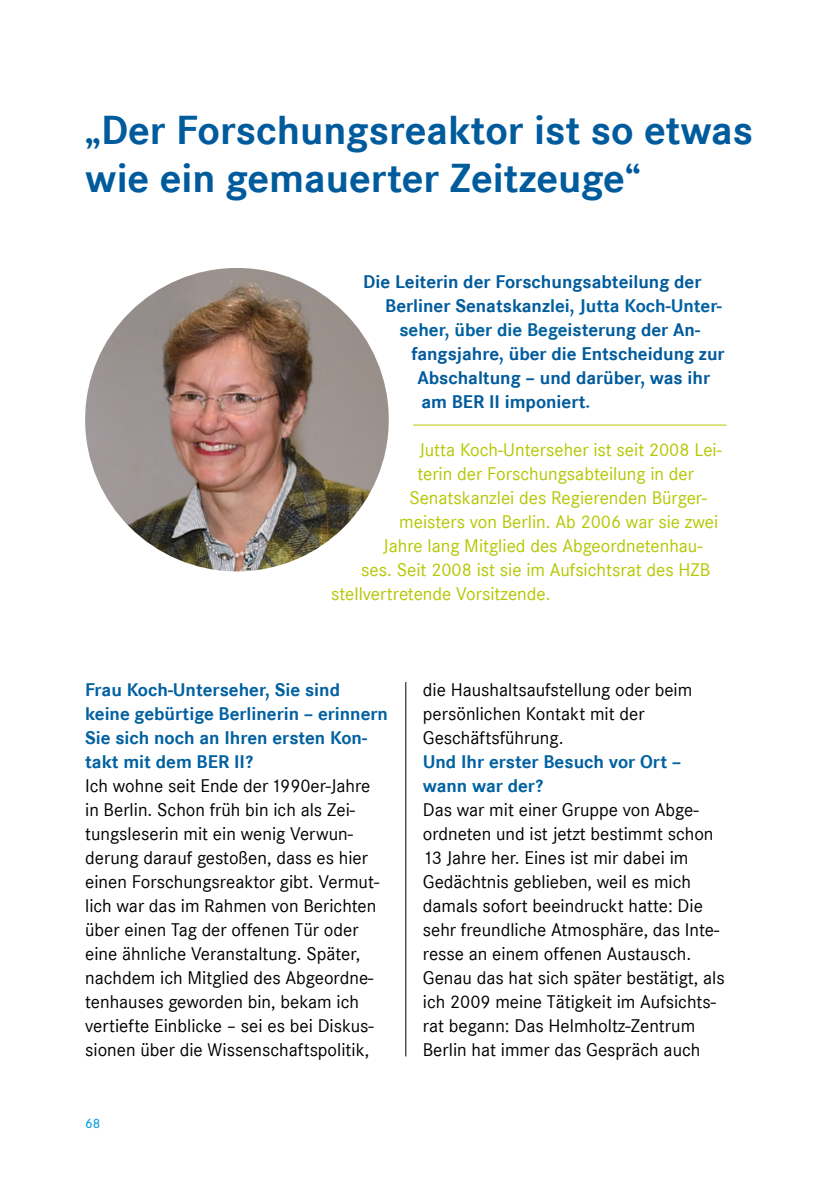
<style>
.page{position:relative;width:840px;height:1191px;background:#fff}
.page>*{position:absolute;margin:0;border:0;box-sizing:border-box;transform-origin:0 0}
.Headline_Normal{font:700 42px/48px "Corporate S";color:#005b9d}
.Fliesstext{font:19px/24px "Corporate S";color:#000}
.Vorspann{font:19px "Corporate S";color:#b5c700}
.Fliesstext-2{font:700 19px/24px "Corporate S";color:#0061a1}
.Fließtext{font:700 19px "Corporate S";color:#005b9d}
.Fließtext-2{font:700 19px "Corporate S";color:#0061a1}
.t1{font:500 14px "Corporate S";color:#009fe3}
.s1{color:#005b9d}
</style>
<div class="page">
<img style="left:85px;top:268px;width:303px;height:303px;border-radius:152px">
<hr style="left:413px;top:424px;width:313px;height:1px;background:#b5c700">
<hr style="left:405px;top:682px;width:1px;height:374px;background:#000">
<p class="Headline_Normal" style="left:85px;top:107px;width:669px">„Der Forschungsreaktor ist so etwas wie ein gemauerter Zeitzeuge“</p>
<p class="Fließtext" style="left:363px;top:271px;width:339px">Die Leiterin der Forschungsabteilung der</p>
<p class="Fließtext-2" style="left:385px;top:295px;width:338px"><span class="s1">Berliner Senatskanz</span>lei, Jutta Koch-Unter-</p>
<p class="Fließtext-2" style="left:399px;top:319px;width:302px">seher, über die Bege<span class="s1">isterung der An-</span></p>
<p class="Fließtext" style="left:411px;top:343px;width:315px">fangsjahre, über die Entscheidung zur</p>
<p class="Fließtext" style="left:417px;top:367px;width:294px">Abschaltung – und darüber, was ihr</p>
<p class="Fließtext" style="left:421px;top:391px;width:170px">am BER II imponiert.</p>
<p class="Vorspann" style="left:419px;top:439px;width:304px">Jutta Koch-Unterseher ist seit 2008 Lei-</p>
<p class="Vorspann" style="left:417px;top:463px;width:278px">terin der Forschungsabteilung in der</p>
<p class="Vorspann" style="left:409px;top:487px;width:299px">Senatskanzlei des Regierenden Bürger-</p>
<p class="Vorspann" style="left:399px;top:511px;width:320px">meisters von Berlin. Ab 2006 war sie zwei</p>
<p class="Vorspann" style="left:383px;top:535px;width:320px">Jahre lang Mitglied des Abgeordnetenhau-</p>
<p class="Vorspann" style="left:361px;top:559px;width:350px">ses. Seit 2008 ist sie im Aufsichtsrat des HZB</p>
<p class="Vorspann" style="left:331px;top:583px;width:221px">stellvertretende Vorsitzende.</p>
<p class="Fliesstext-2" style="left:85px;top:678px;width:304px">Frau Koch-Unterseher, Sie sind keine gebürtige Berlinerin – erinnern<br>Sie sich noch an Ihren ersten Kon&shy;takt mit dem BER II?</p>
<p class="Fliesstext" style="left:85px;top:774px;width:295px">Ich wohne seit Ende der 1990er-Jahre in Berlin. Schon früh bin ich als Zei&shy;tungsleserin mit ein wenig Verwun&shy;derung darauf gestoßen, dass es hier einen Forschungsreaktor gibt. Vermut&shy;lich war das im Rahmen von Berichten über einen Tag der offenen Tür oder eine ähnliche Veranstaltung. Später, nachdem ich Mitglied des Abgeordne&shy;tenhauses geworden bin, bekam ich vertiefte Einblicke – sei es bei Diskus&shy;sionen über die Wissenschaftspolitik,</p>
<p class="t1" style="left:85px;top:1115px;width:17px">68</p>
<p class="Fliesstext" style="left:422px;top:678px;width:271px">die Haushaltsaufstellung oder beim persönlichen Kontakt mit der<br>Geschäftsführung.</p>
<p class="Fliesstext-2" style="left:422px;top:750px;width:260px">Und Ihr erster Besuch vor Ort – wann war der?</p>
<p class="Fliesstext" style="left:422px;top:798px;width:303px">Das war mit einer Gruppe von Abge&shy;ordneten und ist jetzt bestimmt schon 13 Jahre her. Eines ist mir dabei im Gedächtnis geblieben, weil es mich damals sofort beeindruckt hatte: Die sehr freundliche Atmosphäre, das Inte&shy;resse an einem offenen Austausch.<br>Genau das hat sich später bestätigt, als ich 2009 meine Tätigkeit im Aufsichts&shy;rat begann: Das Helmholtz-Zentrum Berlin hat immer das Gespräch auch</p>
</div>
